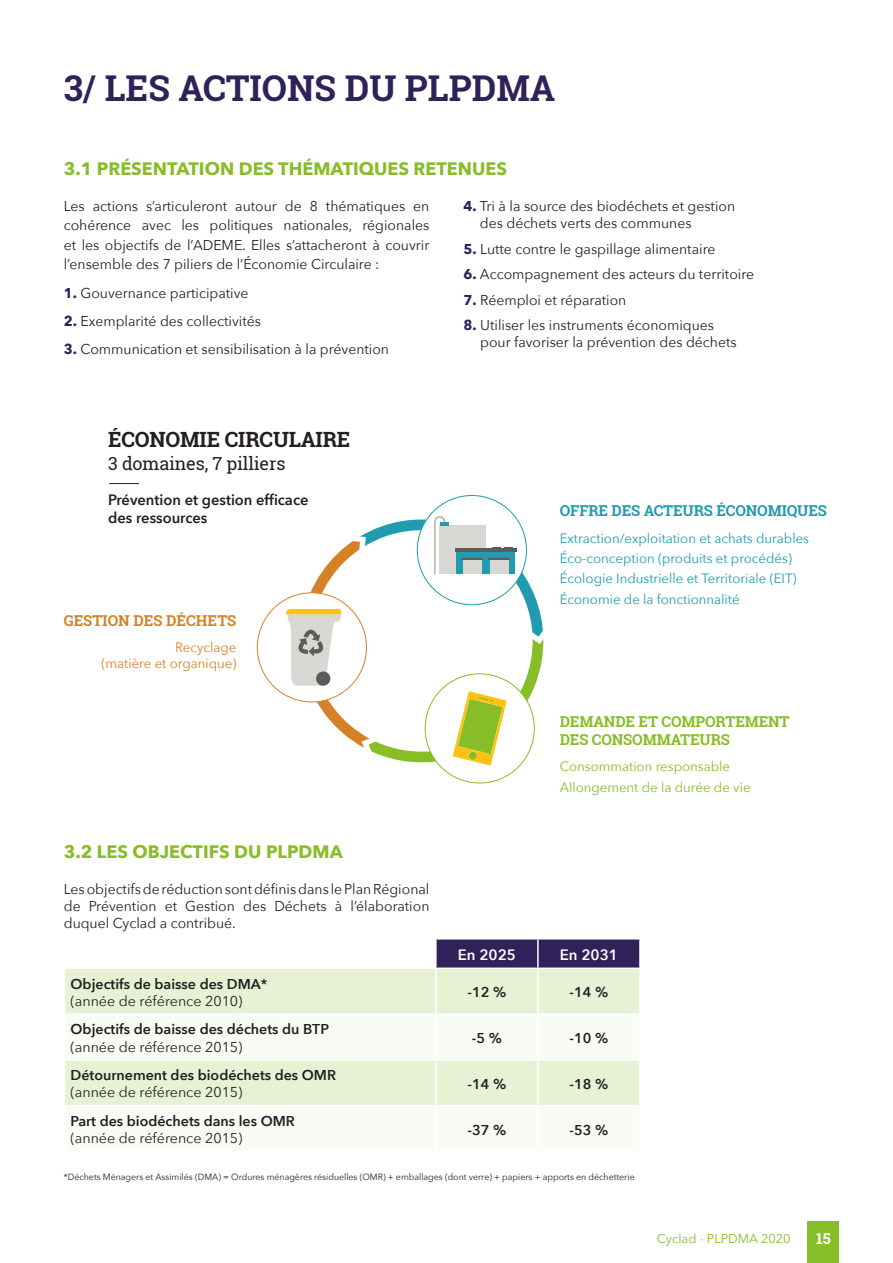
<style>
.page{position:relative;width:893px;height:1263px;background:#fff}
.page>*{position:absolute;margin:0;border:0;box-sizing:border-box;transform-origin:0 0}
.t1{font:700 35.55px "Roboto Slab";color:#302159}
.t2{font:700 21px "Roboto Slab";letter-spacing:-.01em;color:#231f20}
.t3{font:700 18px "Avenir Next";color:#87bd26}
.t4{font:18px "Roboto Slab";letter-spacing:-.01em;color:#231f20}
.t5{font:600 15px/18px "Avenir Next";color:#231f20}
.t6{font:700 15px/18px "Roboto Slab";letter-spacing:-.01em;color:#87bd26}
.t7{font:700 15px "Roboto Slab";letter-spacing:-.01em;color:#209bb0}
.t8{font:700 15px "Roboto Slab";color:#d68128}
.t9{font:600 15px "Avenir Next";color:#fff}
.t10{font:700 15px "Roboto Slab";color:#fff}
.t11{font:14.25px/17.1px "Avenir Next";color:#231f20;text-align:justify}
.t12{font:600 14.25px/17.1px "Avenir Next";color:#231f20}
.t13{font:13.5px "Avenir Next";color:#209bb0}
.t14{font:13.5px "Avenir Next";color:#87bd26}
.t15{font:13.5px/16.2px "Avenir Next";color:#d68128;text-align:right}
.t16{font:12.75px "Avenir Next";color:#87bd26}
.t17{font:9px "Avenir Next";color:#231f20}
.s1{font-weight:700;color:#302159}
.s2{font-weight:400}
</style>
<div class="page">
<div style="left:808px;top:1222px;width:31px;height:41px;background:#87bd26"></div>
<div style="left:437px;top:939px;width:202px;height:28px;background:#302159"></div>
<div style="left:65px;top:969px;width:574px;height:44px;background:#e7f2d4"></div>
<svg style="left:65px;top:1015px;width:574px;height:136px;fill:#f9fcf4"></svg>
<hr style="left:537px;top:939px;width:2px;height:28px;background:#fff">
<hr style="left:435px;top:969px;width:2px;height:44px;background:#fff">
<hr style="left:537px;top:969px;width:2px;height:44px;background:#fff">
<hr style="left:435px;top:1015px;width:2px;height:44px;background:#fff">
<hr style="left:537px;top:1015px;width:2px;height:44px;background:#fff">
<hr style="left:64px;top:1059px;width:372px;height:2px;background:#fff">
<hr style="left:436px;top:1059px;width:102px;height:2px;background:#fff">
<hr style="left:435px;top:1061px;width:2px;height:44px;background:#fff">
<hr style="left:538px;top:1059px;width:103px;height:2px;background:#fff">
<hr style="left:537px;top:1061px;width:2px;height:44px;background:#fff">
<hr style="left:64px;top:1105px;width:372px;height:1px;background:#fff">
<hr style="left:436px;top:1105px;width:102px;height:1px;background:#fff">
<hr style="left:435px;top:1106px;width:2px;height:45px;background:#fff">
<hr style="left:538px;top:1105px;width:103px;height:1px;background:#fff">
<hr style="left:537px;top:1106px;width:2px;height:45px;background:#fff">
<svg style="left:286px;top:511px;width:258px;height:268px"></svg>
<hr style="left:109px;top:483px;width:30px;height:1px;background:#231f20">
<p class="t1" style="left:64px;top:64px;width:493px">3/ LES ACTIONS DU PLPDMA</p>
<p class="t3" style="left:64px;top:153px;width:445px">3.1 PRÉSENTATION DES THÉMATIQUES RETENUES</p>
<p class="t11" style="left:64px;top:196px;width:367px;line-height:19.5px">Les actions s’articuleront autour de 8 thématiques en cohérence avec les politiques nationales, régionales et les objectifs de l’ADEME. Elles s’attacheront à couvrir l’ensemble des 7 piliers de l’Économie Circulaire :</p>
<p class="t11" style="left:64px;top:283px;width:186px"><span class="s1">1.</span> Gouvernance participative</p>
<p class="t11" style="left:64px;top:311px;width:199px"><span class="s1">2.</span> Exemplarité des collectivités</p>
<p class="t11" style="left:64px;top:339px;width:327px"><span class="s1">3.</span> Communication et sensibilisation à la prévention</p>
<p class="t2" style="left:108px;top:425px;width:244px">ÉCONOMIE CIRCULAIRE</p>
<p class="t4" style="left:108px;top:451px;width:179px">3 domaines, 7 pilliers</p>
<p class="t5" style="left:108px;top:491px;width:202px">Prévention et gestion efficace des ressources</p>
<p class="t8" style="left:64px;top:610px;width:174px">GESTION DES DÉCHETS</p>
<p class="t15" style="left:102px;top:639px;width:136px">Recyclage<br>(matière et organique)</p>
<p class="t3" style="left:64px;top:836px;width:280px">3.2 LES OBJECTIFS DU PLPDMA</p>
<p class="t11" style="left:64px;top:880px;width:367px">Les objectifs de réduction sont définis dans le Plan Régional de Prévention et Gestion des Déchets à l’élaboration duquel Cyclad a contribué.</p>
<p class="t11" style="left:480px;top:197px;width:257px;text-indent:-16px"><span class="s1">4.</span> Tri à la source des biodéchets et gestion des déchets verts des communes</p>
<p class="t11" style="left:463px;top:239px;width:253px"><span class="s1">5.</span> Lutte contre le gaspillage alimentaire</p>
<p class="t11" style="left:463px;top:265px;width:292px"><span class="s1">6.</span> Accompagnement des acteurs du territoire</p>
<p class="t11" style="left:463px;top:291px;width:164px"><span class="s1">7.</span> Réemploi et réparation</p>
<p class="t11" style="left:480px;top:316px;width:258px;text-indent:-17px"><span class="s1">8.</span> Utiliser les instruments économiques pour favoriser la prévention des déchets</p>
<p class="t7" style="left:560px;top:501px;width:269px">OFFRE DES ACTEURS ÉCONOMIQUES</p>
<p class="t13" style="left:560px;top:526px;width:251px">Extraction/exploitation et achats durables</p>
<p class="t13" style="left:560px;top:547px;width:234px">Éco-conception (produits et procédés)</p>
<p class="t13" style="left:560px;top:567px;width:238px">Écologie Industrielle et Territoriale (EIT)</p>
<p class="t13" style="left:560px;top:588px;width:181px">Économie de la fonctionnalité</p>
<p class="t6" style="left:560px;top:712px;width:231px">DEMANDE ET COMPORTEMENT<br>DES CONSOMMATEURS</p>
<p class="t14" style="left:560px;top:755px;width:172px">Consommation responsable</p>
<p class="t14" style="left:560px;top:776px;width:192px">Allongement de la durée de vie</p>
<p class="t9" style="left:458px;top:942px;width:60px">En 2025</p>
<p class="t9" style="left:560px;top:942px;width:60px">En 2031</p>
<p class="t12" style="left:71px;top:975px;width:198px">Objectifs de baisse des DMA* <span class="s2">(année de référence 2010)</span></p>
<p class="t12" style="left:467px;top:983px;width:40px">-12 %</p>
<p class="t12" style="left:570px;top:983px;width:40px">-14 %</p>
<p class="t12" style="left:71px;top:1020px;width:260px">Objectifs de baisse des déchets du BTP <span class="s2">(année de référence 2015)</span></p>
<p class="t12" style="left:472px;top:1029px;width:32px">-5 %</p>
<p class="t12" style="left:570px;top:1029px;width:40px">-10 %</p>
<p class="t12" style="left:71px;top:1066px;width:267px">Détournement des biodéchets des OMR <span class="s2">(année de référence 2015)</span></p>
<p class="t12" style="left:467px;top:1075px;width:40px">-14 %</p>
<p class="t12" style="left:570px;top:1075px;width:40px">-18 %</p>
<p class="t12" style="left:71px;top:1112px;width:226px">Part des biodéchets dans les OMR <span class="s2">(année de référence 2015)</span></p>
<p class="t12" style="left:467px;top:1121px;width:40px">-37 %</p>
<p class="t12" style="left:570px;top:1121px;width:40px">-53 %</p>
<p class="t17" style="left:64px;top:1169px;width:572px">*Déchets Ménagers et Assimilés (DMA) = Ordures ménagères résiduelles (OMR) + emballages (dont verre) + papiers + apports en déchetterie</p>
<p class="t16" style="left:657px;top:1228px;width:135px">Cyclad - PLPDMA 2020</p>
<p class="t10" style="left:816px;top:1228px;width:16px">15</p>
</div>
